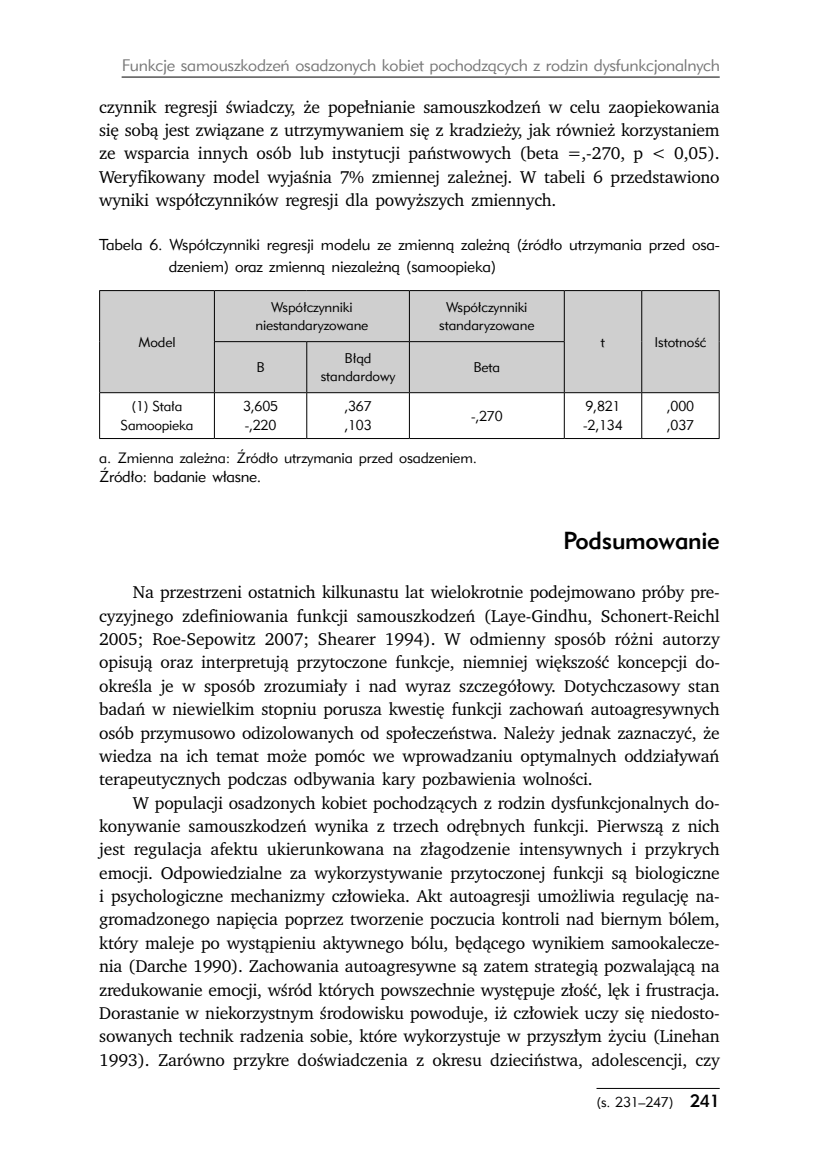
<style>
.page{position:relative;width:819px;height:1166px;background:#fff}
.page>*{position:absolute;margin:0;border:0;box-sizing:border-box;transform-origin:0 0}
.t1{font:24.5px "Geometric 415 Md EU";letter-spacing:-.015em;color:#000}
.t2{font:17.5px/23.3px "Charter ITCPL";letter-spacing:-.015em;color:#000;text-align:justify}
.t3{font:16.62px "Geometric 415 Lt EU";letter-spacing:-.015em;color:#787878}
.t4{font:15.75px/21px "Geometric 415 Lt EU";letter-spacing:-.015em;color:#000}
.t5{font:14.88px "Geometric 415 Lt EU";letter-spacing:-.015em;color:#000}
.t6{font:14px/18.6px "Geometric 415 Lt EU";letter-spacing:-.01em;color:#000;text-align:center}
.s1{font-family:"Geometric 415 Md EU";font-size:17.5px}
</style>
<div class="page">
<hr style="left:122px;top:77px;width:597px;height:1px;background:#000">
<hr style="left:596px;top:1088px;width:123px;height:1px;background:#000">
<div style="left:100px;top:291px;width:618px;height:101px;background:#cfcfcf"></div>
<hr style="left:214px;top:341px;width:93px;height:1px;background:#000">
<hr style="left:307px;top:341px;width:102px;height:1px;background:#000">
<hr style="left:409px;top:341px;width:155px;height:1px;background:#000">
<hr style="left:214px;top:291px;width:1px;height:50px;background:#000">
<hr style="left:214px;top:342px;width:1px;height:50px;background:#000">
<hr style="left:564px;top:291px;width:1px;height:50px;background:#000">
<hr style="left:564px;top:342px;width:1px;height:50px;background:#000">
<hr style="left:641px;top:291px;width:1px;height:51px;background:#000">
<hr style="left:641px;top:342px;width:1px;height:50px;background:#000">
<hr style="left:99px;top:393px;width:1px;height:45px;background:#000">
<hr style="left:718px;top:393px;width:1px;height:45px;background:#000">
<hr style="left:99px;top:438px;width:115px;height:1px;background:#000">
<hr style="left:214px;top:438px;width:93px;height:1px;background:#000">
<hr style="left:307px;top:438px;width:102px;height:1px;background:#000">
<hr style="left:409px;top:438px;width:155px;height:1px;background:#000">
<hr style="left:564px;top:438px;width:77px;height:1px;background:#000">
<hr style="left:641px;top:438px;width:78px;height:1px;background:#000">
<hr style="left:99px;top:290px;width:115px;height:1px;background:#000">
<hr style="left:99px;top:291px;width:1px;height:51px;background:#000">
<hr style="left:214px;top:290px;width:93px;height:1px;background:#000">
<hr style="left:307px;top:290px;width:102px;height:1px;background:#000">
<hr style="left:409px;top:290px;width:155px;height:1px;background:#000">
<hr style="left:564px;top:290px;width:77px;height:1px;background:#000">
<hr style="left:641px;top:290px;width:78px;height:1px;background:#000">
<hr style="left:718px;top:291px;width:1px;height:51px;background:#000">
<hr style="left:99px;top:342px;width:1px;height:50px;background:#000">
<hr style="left:718px;top:342px;width:1px;height:50px;background:#000">
<hr style="left:99px;top:392px;width:115px;height:1px;background:#000">
<hr style="left:214px;top:392px;width:93px;height:1px;background:#000">
<hr style="left:307px;top:392px;width:102px;height:1px;background:#000">
<hr style="left:409px;top:392px;width:155px;height:1px;background:#000">
<hr style="left:564px;top:392px;width:77px;height:1px;background:#000">
<hr style="left:641px;top:392px;width:78px;height:1px;background:#000">
<hr style="left:409px;top:291px;width:1px;height:50px;background:#000">
<hr style="left:306px;top:342px;width:1px;height:50px;background:#000">
<hr style="left:409px;top:342px;width:1px;height:50px;background:#000">
<hr style="left:214px;top:393px;width:1px;height:45px;background:#000">
<hr style="left:306px;top:393px;width:1px;height:45px;background:#000">
<hr style="left:409px;top:393px;width:1px;height:45px;background:#000">
<hr style="left:564px;top:393px;width:1px;height:45px;background:#000">
<hr style="left:641px;top:393px;width:1px;height:45px;background:#000">
<p class="t3" style="left:122px;top:55px;width:599px">Funkcje samouszkodzeń osadzonych kobiet pochodzących z rodzin dysfunkcjonalnych</p>
<p class="t2" style="left:99px;top:95px;width:622px">czynnik regresji świadczy, że popełnianie samouszkodzeń w celu zaopiekowania się sobą jest związane z utrzymywaniem się z kradzieży, jak również korzystaniem ze wsparcia innych osób lub instytucji państwowych (beta =,-270, p &lt; 0,05).<br>Weryfikowany model wyjaśnia 7% zmiennej zależnej. W tabeli 6 przedstawiono wyniki współczynników regresji dla powyższych zmiennych.</p>
<p class="t4" style="left:169px;top:235px;width:552px;text-indent:-69px">Tabela 6. Współczynniki regresji modelu ze zmienną zależną (źródło utrzymania przed osa&shy;dzeniem) oraz zmienną niezależną (samoopieka)</p>
<p class="t6" style="left:138px;top:333px;width:39px">Model</p>
<p class="t6" style="left:255px;top:298px;width:114px">Współczynniki niestandaryzowane</p>
<p class="t6" style="left:439px;top:298px;width:97px">Współczynniki standaryzowane</p>
<p class="t6" style="left:256px;top:358px;width:10px">B</p>
<p class="t6" style="left:321px;top:349px;width:76px">Błąd standardowy</p>
<p class="t6" style="left:473px;top:358px;width:28px">Beta</p>
<p class="t6" style="left:601px;top:333px;width:6px">t</p>
<p class="t6" style="left:654px;top:333px;width:53px">Istotność</p>
<p class="t6" style="left:121px;top:397px;width:74px">(1) Stała<br>Samoopieka</p>
<p class="t6" style="left:243px;top:397px;width:37px;text-align:left">3,605 -,220</p>
<p class="t6" style="left:344px;top:397px;width:29px;text-align:left">,367 ,103</p>
<p class="t6" style="left:471px;top:407px;width:33px">-,270</p>
<p class="t6" style="left:583px;top:397px;width:41px;text-align:left">9,821 -2,134</p>
<p class="t6" style="left:666px;top:397px;width:29px;text-align:left">,000 ,037</p>
<p class="t5" style="left:99px;top:449px;width:379px">a. Zmienna zależna: Źródło utrzymania przed osadzeniem.</p>
<p class="t4" style="left:99px;top:466px;width:163px">Źródło: badanie własne.</p>
<h1 class="t1" style="left:563px;top:525px;width:158px">Podsumowanie</h1>
<p class="t2" style="left:99px;top:580px;width:622px;text-indent:34px">Na przestrzeni ostatnich kilkunastu lat wielokrotnie podejmowano próby pre&shy;cyzyjnego zdefiniowania funkcji samouszkodzeń (Laye-Gindhu, Schonert-Reichl 2005; Roe-Sepowitz 2007; Shearer 1994). W odmienny sposób różni autorzy opisują oraz interpretują przytoczone funkcje, niemniej większość koncepcji do&shy;określa je w sposób zrozumiały i nad wyraz szczegółowy. Dotychczasowy stan badań w niewielkim stopniu porusza kwestię funkcji zachowań autoagresywnych osób przymusowo odizolowanych od społeczeństwa. Należy jednak zaznaczyć, że wiedza na ich temat może pomóc we wprowadzaniu optymalnych oddziaływań terapeutycznych podczas odbywania kary pozbawienia wolności.</p>
<p class="t2" style="left:99px;top:790px;width:622px;text-indent:34px">W populacji osadzonych kobiet pochodzących z rodzin dysfunkcjonalnych do&shy;konywanie samouszkodzeń wynika z trzech odrębnych funkcji. Pierwszą z nich jest regulacja afektu ukierunkowana na złagodzenie intensywnych i przykrych emocji. Odpowiedzialne za wykorzystywanie przytoczonej funkcji są biologiczne i psychologiczne mechanizmy człowieka. Akt autoagresji umożliwia regulację na&shy;gromadzonego napięcia poprzez tworzenie poczucia kontroli nad biernym bólem, który maleje po wystąpieniu aktywnego bólu, będącego wynikiem samookalecze&shy;nia (Darche 1990). Zachowania autoagresywne są zatem strategią pozwalającą na zredukowanie emocji, wśród których powszechnie występuje złość, lęk i frustracja.<br>Dorastanie w niekorzystnym środowisku powoduje, iż człowiek uczy się niedosto&shy;sowanych technik radzenia sobie, które wykorzystuje w przyszłym życiu (Linehan 1993). Zarówno przykre doświadczenia z okresu dzieciństwa, adolescencji, czy</p>
<p class="t6" style="left:596px;top:1093px;width:124px">(s. 231–247) <span class="s1">241</span></p>
</div>
